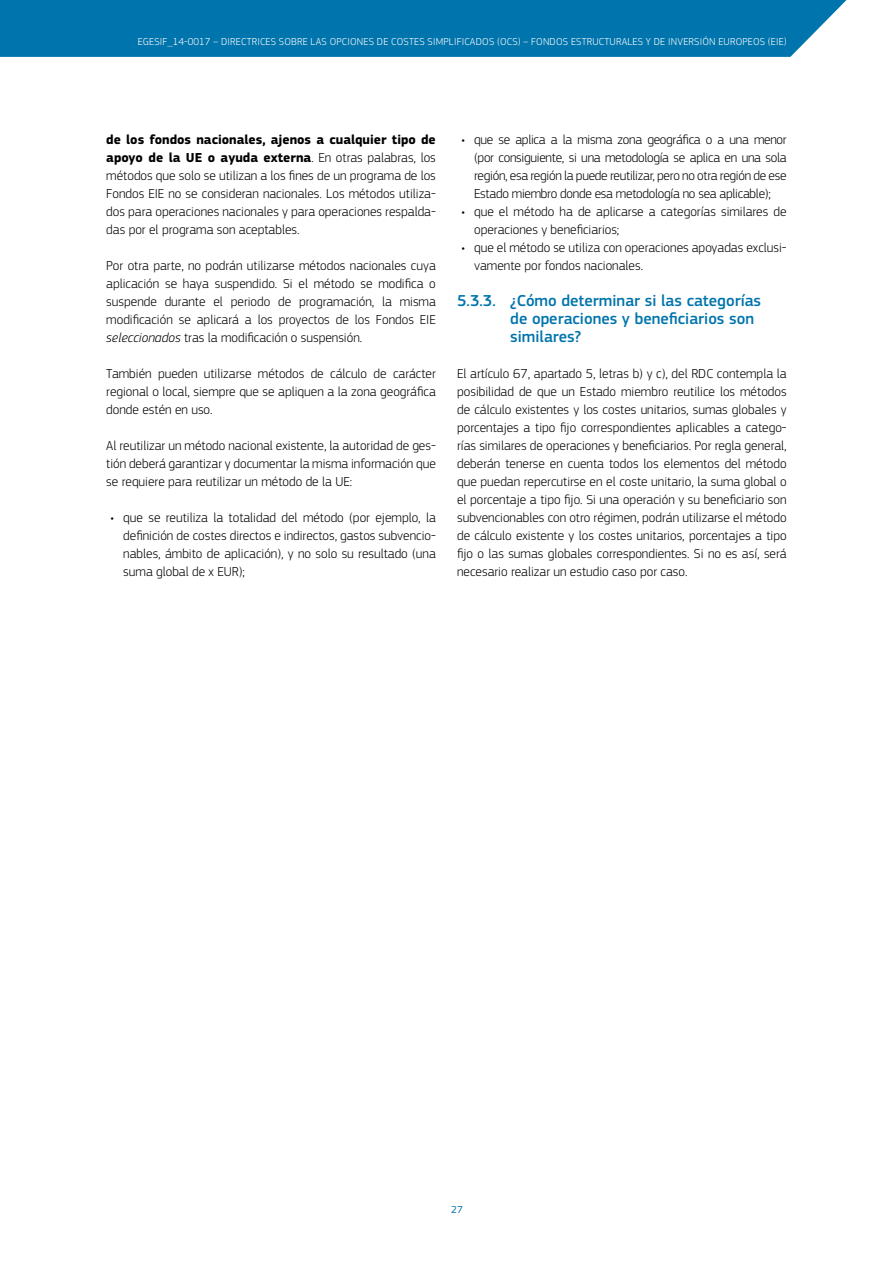
<style>
.page{position:relative;width:893px;height:1263px;background:#fff}
.page>*{position:absolute;margin:0;border:0;box-sizing:border-box;transform-origin:0 0}
.t1{font:500 16.5px/18px "EC Square Sans Pro";color:#0074ac}
.t2{font:300 13.5px/18px "EC Square Sans Pro";color:#000;text-align:justify}
.t3{font:300 10.5px "EC Square Sans Pro";letter-spacing:.02em;color:#fff}
.t4{font:10.5px "EC Square Sans Pro";color:#0074ac}
.s1{font-weight:700}
.s2{font-style:italic}
</style>
<div class="page">
<div style="left:0;top:0;width:847px;height:57px;background:#0074ac"></div>
<p class="t3" style="left:138px;top:35px;width:650px">EGESIF_14-0017 – DIRECTRICES SOBRE LAS OPCIONES DE COSTES SIMPLIFICADOS (OCS) – FONDOS ESTRUCTURALES Y DE INVERSIÓN EUROPEOS (EIE)</p>
<p class="t2" style="left:106px;top:130px;width:331px"><span class="s1">de los fondos nacionales, ajenos a cualquier tipo de apoyo de la UE o ayuda externa</span>. En otras palabras, los métodos que solo se utilizan a los fines de un programa de los Fondos EIE no se consideran nacionales. Los métodos utiliza&shy;dos para operaciones nacionales y para operaciones respalda&shy;das por el programa son aceptables.</p>
<p class="t2" style="left:106px;top:256px;width:331px">Por otra parte, no podrán utilizarse métodos nacionales cuya aplicación se haya suspendido. Si el método se modifica o suspende durante el periodo de programación, la misma modificación se aplicará a los proyectos de los Fondos EIE <span class="s2">seleccionados</span> tras la modificación o suspensión.</p>
<p class="t2" style="left:106px;top:364px;width:331px">También pueden utilizarse métodos de cálculo de carácter regional o local, siempre que se apliquen a la zona geográfica donde estén en uso.</p>
<p class="t2" style="left:106px;top:436px;width:331px">Al reutilizar un método nacional existente, la autoridad de ges&shy;tión deberá garantizar y documentar la misma información que se requiere para reutilizar un método de la UE:</p>
<p class="t2" style="left:123px;top:508px;width:314px;text-indent:-13px">• que se reutiliza la totalidad del método (por ejemplo, la definición de costes directos e indirectos, gastos subvencio&shy;nables, ámbito de aplicación), y no solo su resultado (una suma global de x EUR);</p>
<p class="t2" style="left:474px;top:130px;width:314px;text-indent:-13px">• que se aplica a la misma zona geográfica o a una menor (por consiguiente, si una metodología se aplica en una sola región, esa región la puede reutilizar, pero no otra región de ese Estado miembro donde esa metodología no sea aplicable);</p>
<p class="t2" style="left:474px;top:202px;width:314px;text-indent:-13px">• que el método ha de aplicarse a categorías similares de operaciones y beneficiarios;</p>
<p class="t2" style="left:474px;top:238px;width:314px;text-indent:-13px">• que el método se utiliza con operaciones apoyadas exclusi&shy;vamente por fondos nacionales.</p>
<p class="t1" style="left:510px;top:292px;width:252px;text-indent:-53px">5.3.3. ¿Cómo determinar si las categorías de operaciones y beneficiarios son similares?</p>
<p class="t2" style="left:457px;top:364px;width:331px">El artículo 67, apartado 5, letras b) y c), del RDC contempla la posibilidad de que un Estado miembro reutilice los métodos de cálculo existentes y los costes unitarios, sumas globales y porcentajes a tipo fijo correspondientes aplicables a catego&shy;rías similares de operaciones y beneficiarios. Por regla general, deberán tenerse en cuenta todos los elementos del método que puedan repercutirse en el coste unitario, la suma global o el porcentaje a tipo fijo. Si una operación y su beneficiario son subvencionables con otro régimen, podrán utilizarse el método de cálculo existente y los costes unitarios, porcentajes a tipo fijo o las sumas globales correspondientes. Si no es así, será necesario realizar un estudio caso por caso.</p>
<p class="t4" style="left:451px;top:1203px;width:13px">27</p>
</div>
